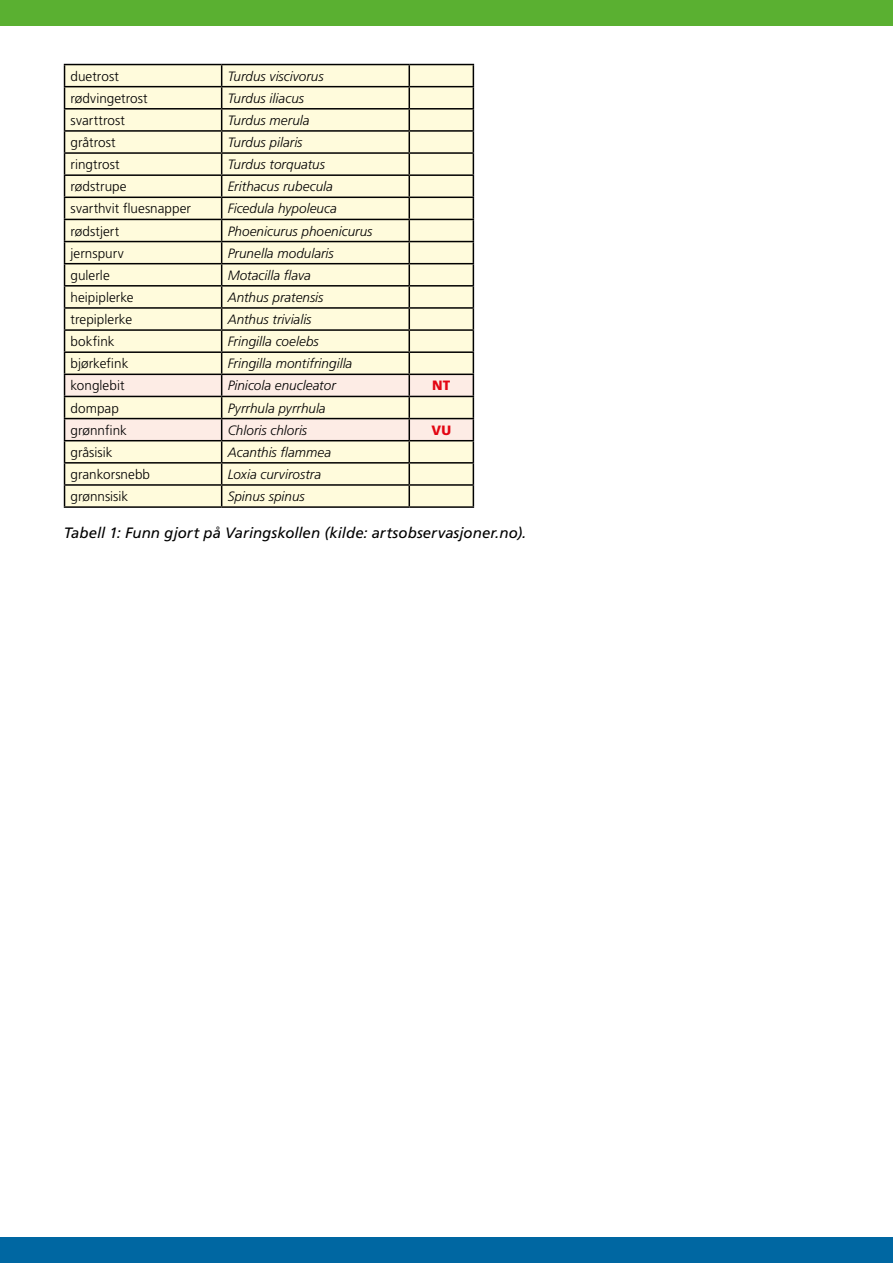
<style>
.page{position:relative;width:893px;height:1263px;background:#fff}
.page>*{position:absolute;margin:0;border:0;box-sizing:border-box;transform-origin:0 0}
.t1{font:italic 15px "Frutiger LT Pro";color:#000}
.t2{font:italic 300 13.5px "Frutiger LT Pro";color:#000}
.t3{font:300 13.5px "Frutiger LT Pro";letter-spacing:.005em;color:#000}
.t4{font:900 13.5px "Frutiger LT Pro";color:#e30613}
</style>
<div class="page">
<div style="left:0;top:1237px;width:893px;height:26px;background:#0067a2"></div>
<div style="left:0;top:0;width:893px;height:26px;background:#5ab031"></div>
<hr style="left:64px;top:64px;width:158px;height:1px;background:#000">
<hr style="left:222px;top:64px;width:187px;height:1px;background:#000">
<hr style="left:409px;top:64px;width:65px;height:1px;background:#000">
<svg style="left:64px;top:65px;width:410px;height:441px;background:#e8e3c9"></svg>
<hr style="left:64px;top:506px;width:158px;height:2px;background:#000">
<hr style="left:222px;top:506px;width:187px;height:2px;background:#000">
<hr style="left:409px;top:506px;width:65px;height:2px;background:#000">
<p class="t3" style="left:71px;top:68px;width:50px">duetrost</p>
<p class="t2" style="left:228px;top:68px;width:97px">Turdus viscivorus</p>
<p class="t3" style="left:71px;top:90px;width:79px">rødvingetrost</p>
<p class="t2" style="left:228px;top:90px;width:78px">Turdus iliacus</p>
<p class="t3" style="left:71px;top:112px;width:56px">svarttrost</p>
<p class="t2" style="left:228px;top:112px;width:83px">Turdus merula</p>
<p class="t3" style="left:71px;top:134px;width:47px">gråtrost</p>
<p class="t2" style="left:228px;top:134px;width:76px">Turdus pilaris</p>
<p class="t3" style="left:71px;top:157px;width:51px">ringtrost</p>
<p class="t2" style="left:228px;top:157px;width:99px">Turdus torquatus</p>
<p class="t3" style="left:71px;top:179px;width:58px">rødstrupe</p>
<p class="t2" style="left:228px;top:179px;width:107px">Erithacus rubecula</p>
<p class="t3" style="left:71px;top:201px;width:122px">svarthvit fluesnapper</p>
<p class="t2" style="left:228px;top:201px;width:111px">Ficedula hypoleuca</p>
<p class="t3" style="left:71px;top:223px;width:50px">rødstjert</p>
<p class="t2" style="left:228px;top:223px;width:146px">Phoenicurus phoenicurus</p>
<p class="t3" style="left:71px;top:245px;width:55px">jernspurv</p>
<p class="t2" style="left:228px;top:245px;width:108px">Prunella modularis</p>
<p class="t3" style="left:71px;top:267px;width:41px">gulerle</p>
<p class="t2" style="left:228px;top:267px;width:85px">Motacilla flava</p>
<p class="t3" style="left:71px;top:289px;width:65px">heipiplerke</p>
<p class="t2" style="left:228px;top:289px;width:97px">Anthus pratensis</p>
<p class="t3" style="left:71px;top:312px;width:63px">trepiplerke</p>
<p class="t2" style="left:228px;top:312px;width:85px">Anthus trivialis</p>
<p class="t3" style="left:71px;top:334px;width:46px">bokfink</p>
<p class="t2" style="left:228px;top:334px;width:93px">Fringilla coelebs</p>
<p class="t3" style="left:71px;top:356px;width:59px">bjørkefink</p>
<p class="t2" style="left:228px;top:356px;width:126px">Fringilla montifringilla</p>
<p class="t3" style="left:71px;top:378px;width:56px">konglebit</p>
<p class="t2" style="left:228px;top:378px;width:110px">Pinicola enucleator</p>
<p class="t4" style="left:432px;top:378px;width:20px">NT</p>
<p class="t3" style="left:71px;top:400px;width:50px">dompap</p>
<p class="t2" style="left:228px;top:400px;width:100px">Pyrrhula pyrrhula</p>
<p class="t3" style="left:71px;top:422px;width:58px">grønnfink</p>
<p class="t2" style="left:228px;top:422px;width:81px">Chloris chloris</p>
<p class="t4" style="left:431px;top:422px;width:21px">VU</p>
<p class="t3" style="left:71px;top:444px;width:43px">gråsisik</p>
<p class="t2" style="left:228px;top:444px;width:105px">Acanthis flammea</p>
<p class="t3" style="left:71px;top:466px;width:81px">grankorsnebb</p>
<p class="t2" style="left:228px;top:466px;width:95px">Loxia curvirostra</p>
<p class="t3" style="left:71px;top:489px;width:59px">grønnsisik</p>
<p class="t2" style="left:228px;top:489px;width:79px">Spinus spinus</p>
<p class="t1" style="left:64px;top:524px;width:464px">Tabell 1: Funn gjort på Varingskollen (kilde: artsobservasjoner.no).</p>
</div>
